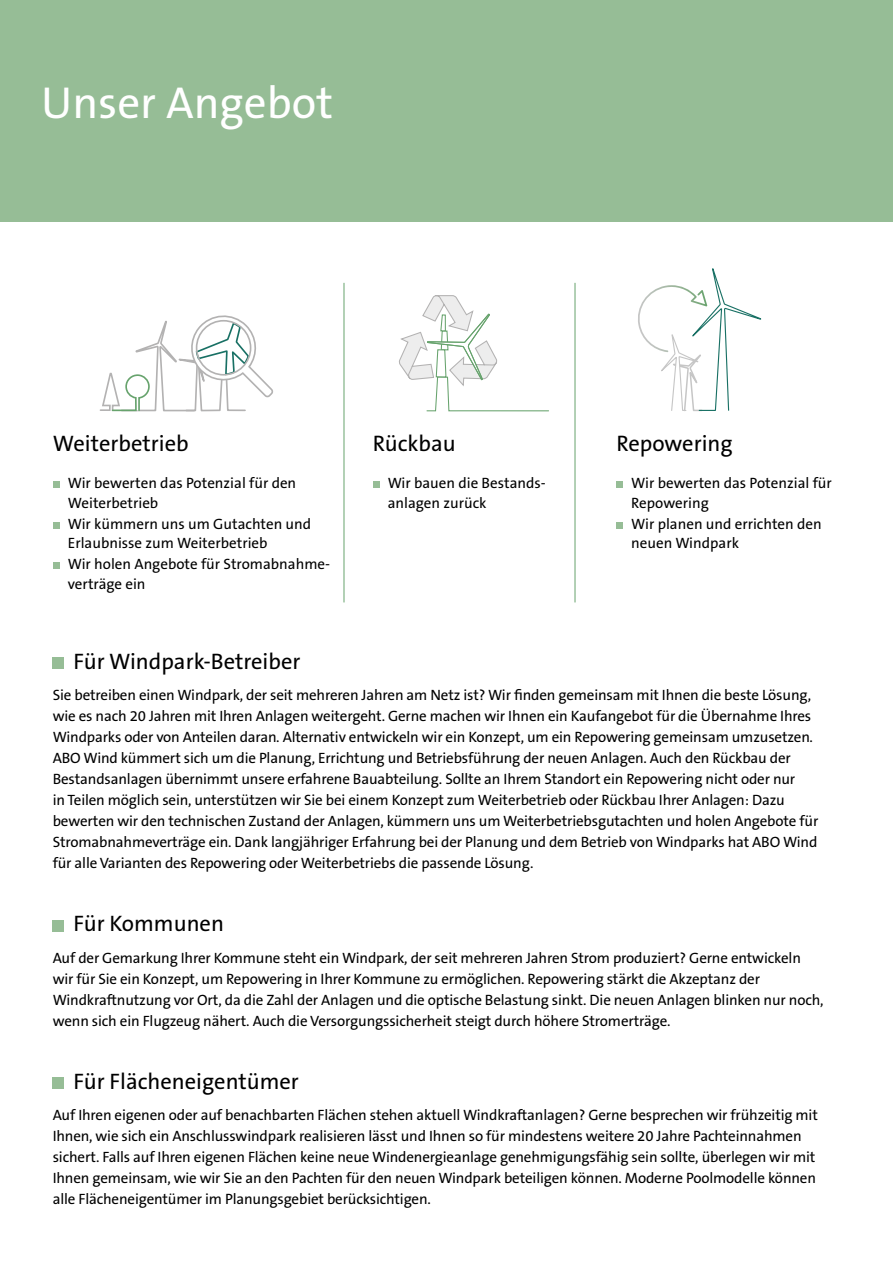
<style>
.page{position:relative;width:893px;height:1263px;background:#fff}
.page>*{position:absolute;margin:0;border:0;box-sizing:border-box;transform-origin:0 0}
.t1{font:45px "The Sans B W5 Plain";color:#fff}
.t2{font:22.5px "The Sans B W5 Plain";color:#000}
.t3{font:15px/21px "The Sans B W5 Plain";letter-spacing:-.01em;color:#000}
</style>
<div class="page">
<div style="left:373px;top:481px;width:7px;height:7px;background:#96bd96"></div>
<div style="left:53px;top:481px;width:7px;height:7px;background:#96bd96"></div>
<div style="left:53px;top:522px;width:7px;height:7px;background:#96bd96"></div>
<div style="left:53px;top:562px;width:7px;height:7px;background:#96bd96"></div>
<div style="left:616px;top:481px;width:7px;height:7px;background:#96bd96"></div>
<div style="left:616px;top:522px;width:7px;height:7px;background:#96bd96"></div>
<svg style="left:638px;top:268px;width:124px;height:143px"></svg>
<hr style="left:575px;top:283px;width:1px;height:319px;background:#67a36d">
<hr style="left:344px;top:283px;width:1px;height:319px;background:#67a36d">
<svg style="left:99px;top:315px;width:174px;height:97px"></svg>
<div style="left:196px;top:320px;width:55px;height:56px;border:2px solid #b3b2b2;border-radius:50%"></div>
<svg style="left:399px;top:295px;width:150px;height:117px"></svg>
<div style="left:53px;top:657px;width:11px;height:11px;background:#96bd96"></div>
<div style="left:53px;top:920px;width:11px;height:11px;background:#96bd96"></div>
<div style="left:53px;top:1077px;width:11px;height:11px;background:#96bd96"></div>
<div style="left:0;top:0;width:893px;height:221px;background:#96bd96"></div>
<h1 class="t1" style="left:41px;top:74px;width:293px">Unser Angebot</h1>
<h2 class="t2" style="left:53px;top:429px;width:137px">Weiterbetrieb</h2>
<p class="t3" style="left:68px;top:474px;width:230px;line-height:19.5px">Wir bewerten das Potenzial für den<br>Weiterbetrieb</p>
<p class="t3" style="left:68px;top:514px;width:245px;line-height:19.5px">Wir kümmern uns um Gutachten und<br>Erlaubnisse zum Weiterbetrieb</p>
<p class="t3" style="left:68px;top:555px;width:264px;line-height:19.5px">Wir holen Angebote für Stromabnahme&shy;verträge ein</p>
<h2 class="t2" style="left:373px;top:429px;width:84px">Rückbau</h2>
<p class="t3" style="left:388px;top:474px;width:160px;line-height:19.5px">Wir bauen die Bestands&shy;anlagen zurück</p>
<h2 class="t2" style="left:616px;top:429px;width:118px">Repowering</h2>
<p class="t3" style="left:631px;top:474px;width:202px;line-height:19.5px">Wir bewerten das Potenzial für<br>Repowering</p>
<p class="t3" style="left:631px;top:514px;width:192px;line-height:19.5px">Wir planen und errichten den neuen Windpark</p>
<h2 class="t2" style="left:74px;top:646px;width:228px">Für Windpark-Betreiber</h2>
<p class="t3" style="left:53px;top:684px;width:767px">Sie betreiben einen Windpark, der seit mehreren Jahren am Netz ist? Wir finden gemeinsam mit Ihnen die beste Lösung, wie es nach 20 Jahren mit Ihren Anlagen weitergeht. Gerne machen wir Ihnen ein Kaufangebot für die Übernahme Ihres Windparks oder von Anteilen daran. Alternativ entwickeln wir ein Konzept, um ein Repowering gemeinsam umzusetzen.<br>ABO Wind kümmert sich um die Planung, Errichtung und Betriebsführung der neuen Anlagen. Auch den Rückbau der Bestandsanlagen übernimmt unsere erfahrene Bauabteilung. Sollte an Ihrem Standort ein Repowering nicht oder nur<br>in Teilen möglich sein, unterstützen wir Sie bei einem Konzept zum Weiterbetrieb oder Rückbau Ihrer Anlagen: Dazu bewerten wir den technischen Zustand der Anlagen, kümmern uns um Weiterbetriebsgutachten und holen Angebote für Stromabnahmeverträge ein. Dank langjähriger Erfahrung bei der Planung und dem Betrieb von Windparks hat ABO Wind für alle Varianten des Repowering oder Weiterbetriebs die passende Lösung.</p>
<h2 class="t2" style="left:74px;top:909px;width:152px">Für Kommunen</h2>
<p class="t3" style="left:53px;top:947px;width:772px">Auf der Gemarkung Ihrer Kommune steht ein Windpark, der seit mehreren Jahren Strom produziert? Gerne entwickeln wir für Sie ein Konzept, um Repowering in Ihrer Kommune zu ermöglichen. Repowering stärkt die Akzeptanz der Windkraftnutzung vor Ort, da die Zahl der Anlagen und die optische Belastung sinkt. Die neuen Anlagen blinken nur noch, wenn sich ein Flugzeug nähert. Auch die Versorgungssicherheit steigt durch höhere Stromerträge.</p>
<h2 class="t2" style="left:74px;top:1066px;width:227px">Für Flächeneigentümer</h2>
<p class="t3" style="left:53px;top:1104px;width:767px">Auf Ihren eigenen oder auf benachbarten Flächen stehen aktuell Windkraftanlagen? Gerne besprechen wir frühzeitig mit Ihnen, wie sich ein Anschlusswindpark realisieren lässt und Ihnen so für mindestens weitere 20 Jahre Pachteinnahmen sichert. Falls auf Ihren eigenen Flächen keine neue Windenergieanlage genehmigungsfähig sein sollte, überlegen wir mit Ihnen gemeinsam, wie wir Sie an den Pachten für den neuen Windpark beteiligen können. Moderne Poolmodelle können alle Flächeneigentümer im Planungsgebiet berücksichtigen.</p>
</div>
